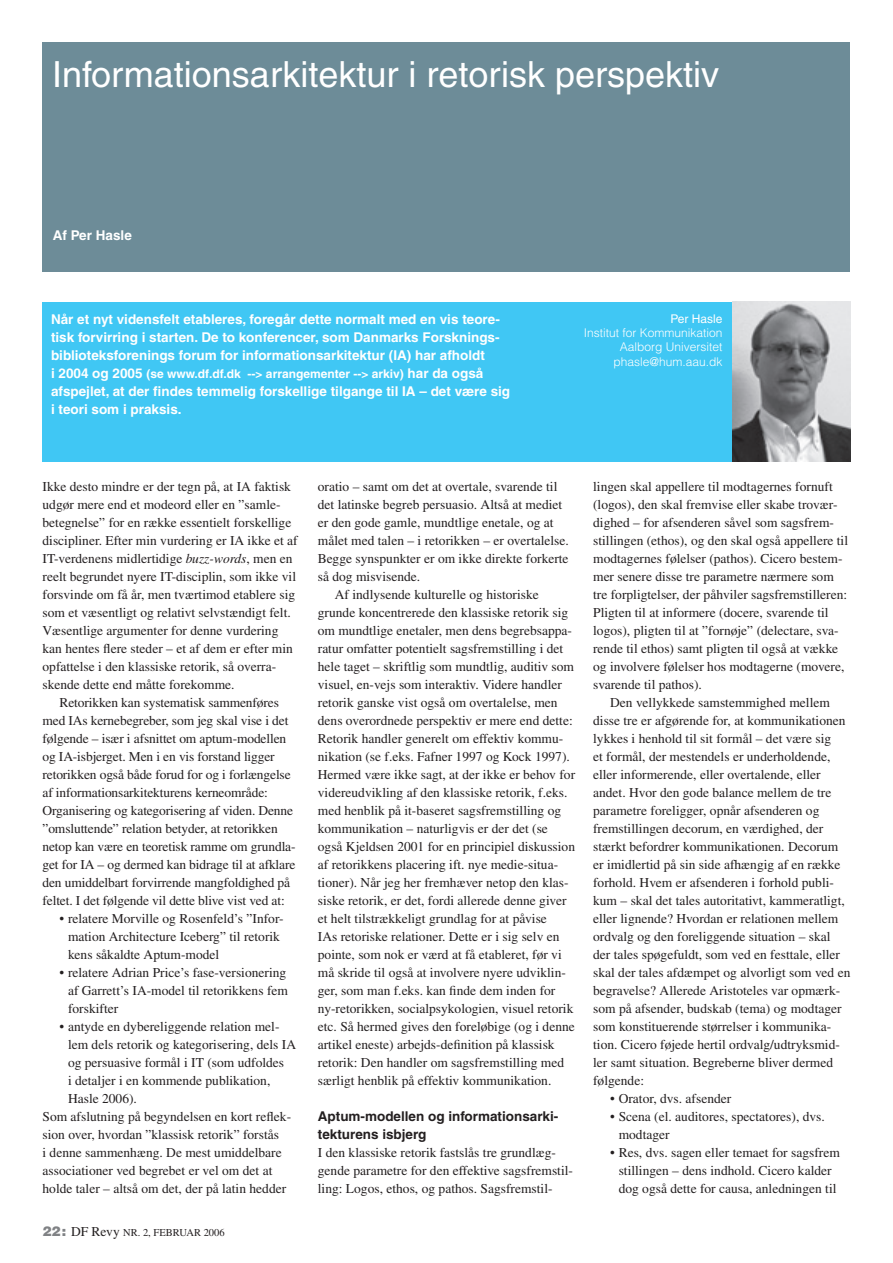
<style>
.page{position:relative;width:893px;height:1263px;background:#fff}
.page>*{position:absolute;margin:0;border:0;box-sizing:border-box;transform-origin:0 0}
.t1{font:36px "Helvetica";color:#fff}
.t2{font:13.5px/18px "Times";color:#231f20}
.t3{font:700 13.5px/18px "Helvetica";color:#fff;text-align:justify}
.t4{font:700 13.5px/18px "Helvetica";color:#231f20}
.t5{font:700 12px "Helvetica";color:#fff}
.t6{font:300 12px/14.4px "Helvetica";color:#fff;text-align:right}
.t7{font:12px "Helvetica";color:#fff}
.t8{font:10.5px "Times";color:#231f20}
.s1{font-size:13.5px}
.s2{font-style:italic}
.s3{font-family:"Helvetica";font-weight:900;font-size:13.5px;color:#808285}
</style>
<div class="page">
<div style="left:43px;top:43px;width:807px;height:229px;background:#6d8c98"></div>
<div style="left:43px;top:302px;width:807px;height:159px;background:#40c7f4"></div>
<img style="left:732px;top:302px;width:118px;height:159px">
<h1 class="t1" style="left:52px;top:62px;width:669px">Informationsarkitektur i retorisk perspektiv</h1>
<p class="t3" style="left:53px;top:228px;width:81px">Af Per Hasle</p>
<p class="t3" style="left:51px;top:311px;width:450px">Når et nyt vidensfelt etableres, foregår dette normalt med en vis teore&shy;tisk forvirring i starten. De to konferencer, som Danmarks Forsknings&shy;biblioteksforenings forum for informationsarkitektur (IA) har afholdt</p>
<p class="t5" style="left:51px;top:369px;width:434px"><span class="s1">i 2004 og 2005</span> (se www.df.df.dk --&gt; arrangementer --&gt; arkiv) <span class="s1">har da også</span></p>
<p class="t3" style="left:51px;top:383px;width:461px">afspejlet, at der findes temmelig forskellige tilgange til IA – det være sig i teori som i praksis.</p>
<p class="t7" style="left:670px;top:314px;width:54px">Per Hasle</p>
<p class="t6" style="left:584px;top:327px;width:140px">Institut for Kommunikation<br>Aalborg Universitet phasle@hum.aau.dk</p>
<p class="t2" style="left:43px;top:479px;width:257px">Ikke desto mindre er der tegn på, at IA faktisk udgør mere end et modeord eller en ”samle&shy;betegnelse” for en række essentielt forskellige discipliner. Efter min vurdering er IA ikke et af IT-verdenens midlertidige <span class="s2">buzz-words</span>, men en reelt begrundet nyere IT-disciplin, som ikke vil forsvinde om få år, men tværtimod etablere sig som et væsentligt og relativt selvstændigt felt.<br>Væsentlige argumenter for denne vurdering kan hentes flere steder – et af dem er efter min opfattelse i den klassiske retorik, så overra&shy;skende dette end måtte forekomme.</p>
<p class="t2" style="left:43px;top:695px;width:255px;text-indent:17px">Retorikken kan systematisk sammenføres med IAs kernebegreber, som jeg skal vise i det følgende – især i afsnittet om aptum-modellen og IA-isbjerget. Men i en vis forstand ligger retorikken også både forud for og i forlængelse af informationsarkitekturens kerneområde:<br>Organisering og kategorisering af viden. Denne ”omsluttende” relation betyder, at retorikken netop kan være en teoretisk ramme om grundla&shy;get for IA – og dermed kan bidrage til at afklare den umiddelbart forvirrende mangfoldighed på feltet. I det følgende vil dette blive vist ved at:</p>
<p class="t2" style="left:68px;top:911px;width:217px;text-indent:-9px">• relatere Morville og Rosenfeld’s ”Infor&shy;mation Architecture Iceberg” til retorik kens såkaldte Aptum-model</p>
<p class="t2" style="left:68px;top:965px;width:221px;text-indent:-9px">• relatere Adrian Price’s fase-versionering af Garrett’s IA-model til retorikkens fem forskifter</p>
<p class="t2" style="left:60px;top:1019px;width:221px">• antyde en dybereliggende relation mel-</p>
<p class="t2" style="left:68px;top:1037px;width:230px">lem dels retorik og kategorisering, dels IA</p>
<p class="t2" style="left:68px;top:1055px;width:218px">og persuasive formål i IT (som udfoldes</p>
<p class="t2" style="left:68px;top:1073px;width:204px">i detaljer i en kommende publikation,</p>
<p class="t2" style="left:68px;top:1091px;width:70px">Hasle 2006).</p>
<p class="t2" style="left:43px;top:1109px;width:250px">Som afslutning på begyndelsen en kort reflek-</p>
<p class="t2" style="left:43px;top:1127px;width:238px">sion over, hvordan ”klassisk retorik” forstås</p>
<p class="t2" style="left:43px;top:1145px;width:241px">i denne sammenhæng. De mest umiddelbare</p>
<p class="t2" style="left:43px;top:1163px;width:231px">associationer ved begrebet er vel om det at</p>
<p class="t2" style="left:43px;top:1181px;width:245px">holde taler – altså om det, der på latin hedder</p>
<p class="t8" style="left:43px;top:1229px;width:184px"><span class="s3">22 :</span> <span class="s1">DF Revy</span> NR. 2, FEBRUAR 2006</p>
<p class="t2" style="left:318px;top:479px;width:241px">oratio – samt om det at overtale, svarende til</p>
<p class="t2" style="left:318px;top:497px;width:246px">det latinske begreb persuasio. Altså at mediet</p>
<p class="t2" style="left:318px;top:515px;width:237px">er den gode gamle, mundtlige enetale, og at</p>
<p class="t2" style="left:318px;top:533px;width:253px">målet med talen – i retorikken – er overtalelse.</p>
<p class="t2" style="left:318px;top:551px;width:252px">Begge synspunkter er om ikke direkte forkerte</p>
<p class="t2" style="left:318px;top:569px;width:104px">så dog misvisende.</p>
<p class="t2" style="left:335px;top:587px;width:205px">Af indlysende kulturelle og historiske</p>
<p class="t2" style="left:318px;top:605px;width:252px">grunde koncentrerede den klassiske retorik sig</p>
<p class="t2" style="left:318px;top:623px;width:256px">om mundtlige enetaler, men dens begrebsappa-</p>
<p class="t2" style="left:318px;top:641px;width:247px">ratur omfatter potentielt sagsfremstilling i det</p>
<p class="t2" style="left:318px;top:659px;width:258px">hele taget – skriftlig som mundtlig, auditiv som</p>
<p class="t2" style="left:318px;top:677px;width:246px">visuel, en-vejs som interaktiv. Videre handler</p>
<p class="t2" style="left:318px;top:695px;width:241px">retorik ganske vist også om overtalelse, men</p>
<p class="t2" style="left:318px;top:713px;width:256px">dens overordnede perspektiv er mere end dette:</p>
<p class="t2" style="left:318px;top:731px;width:247px">Retorik handler generelt om effektiv kommu-</p>
<p class="t2" style="left:318px;top:749px;width:254px">nikation (se f.eks. Fafner 1997 og Kock 1997).</p>
<p class="t2" style="left:318px;top:767px;width:259px">Hermed være ikke sagt, at der ikke er behov for</p>
<p class="t2" style="left:318px;top:785px;width:251px">videreudvikling af den klassiske retorik, f.eks.</p>
<p class="t2" style="left:318px;top:803px;width:245px">med henblik på it-baseret sagsfremstilling og</p>
<p class="t2" style="left:318px;top:821px;width:232px">kommunikation – naturligvis er der det (se</p>
<p class="t2" style="left:318px;top:839px;width:259px">også Kjeldsen 2001 for en principiel diskussion</p>
<p class="t2" style="left:318px;top:857px;width:242px">af retorikkens placering ift. nye medie-situa-</p>
<p class="t2" style="left:318px;top:875px;width:252px">tioner). Når jeg her fremhæver netop den klas-</p>
<p class="t2" style="left:318px;top:893px;width:250px">siske retorik, er det, fordi allerede denne giver</p>
<p class="t2" style="left:318px;top:911px;width:231px">et helt tilstrækkeligt grundlag for at påvise</p>
<p class="t2" style="left:318px;top:929px;width:243px">IAs retoriske relationer. Dette er i sig selv en</p>
<p class="t2" style="left:318px;top:947px;width:245px">pointe, som nok er værd at få etableret, før vi</p>
<p class="t2" style="left:318px;top:965px;width:250px">må skride til også at involvere nyere udviklin-</p>
<p class="t2" style="left:318px;top:983px;width:239px">ger, som man f.eks. kan finde dem inden for</p>
<p class="t2" style="left:318px;top:1001px;width:257px">ny-retorikken, socialpsykologien, visuel retorik</p>
<p class="t2" style="left:318px;top:1019px;width:259px">etc. Så hermed gives den foreløbige (og i denne</p>
<p class="t2" style="left:318px;top:1037px;width:238px">artikel eneste) arbejds-definition på klassisk</p>
<p class="t2" style="left:318px;top:1055px;width:248px">retorik: Den handler om sagsfremstilling med</p>
<p class="t2" style="left:318px;top:1073px;width:235px">særligt henblik på effektiv kommunikation.</p>
<p class="t4" style="left:318px;top:1109px;width:242px">Aptum-modellen og informationsarki&shy;tekturens isbjerg</p>
<p class="t2" style="left:318px;top:1145px;width:257px">I den klassiske retorik fastslås tre grundlæg&shy;gende parametre for den effektive sagsfremstil&shy;ling: Logos, ethos, og pathos. Sagsfremstil-</p>
<p class="t2" style="left:593px;top:479px;width:256px">lingen skal appellere til modtagernes fornuft (logos), den skal fremvise eller skabe trovær&shy;dighed – for afsenderen såvel som sagsfrem&shy;stillingen (ethos), og den skal også appellere til modtagernes følelser (pathos). Cicero bestem&shy;mer senere disse tre parametre nærmere som tre forpligtelser, der påhviler sagsfremstilleren:<br>Pligten til at informere (docere, svarende til logos), pligten til at ”fornøje” (delectare, sva&shy;rende til ethos) samt pligten til også at vække og involvere følelser hos modtagerne (movere, svarende til pathos).</p>
<p class="t2" style="left:593px;top:695px;width:259px;text-indent:17px">Den vellykkede samstemmighed mellem disse tre er afgørende for, at kommunikationen lykkes i henhold til sit formål – det være sig<br>et formål, der mestendels er underholdende, eller informerende, eller overtalende, eller andet. Hvor den gode balance mellem de tre parametre foreligger, opnår afsenderen og fremstillingen decorum, en værdighed, der stærkt befordrer kommunikationen. Decorum er imidlertid på sin side afhængig af en række forhold. Hvem er afsenderen i forhold publi&shy;kum – skal det tales autoritativt, kammeratligt, eller lignende? Hvordan er relationen mellem ordvalg og den foreliggende situation – skal der tales spøgefuldt, som ved en festtale, eller skal der tales afdæmpet og alvorligt som ved en begravelse? Allerede Aristoteles var opmærk&shy;som på afsender, budskab (tema) og modtager som konstituerende størrelser i kommunika&shy;tion. Cicero føjede hertil ordvalg/udtryksmid&shy;ler samt situation. Begreberne bliver dermed følgende:</p>
<p class="t2" style="left:610px;top:1091px;width:123px">• Orator, dvs. afsender</p>
<p class="t2" style="left:619px;top:1109px;width:208px;text-indent:-9px">• Scena (el. auditores, spectatores), dvs. modtager</p>
<p class="t2" style="left:610px;top:1145px;width:231px;text-align:center">• Res, dvs. sagen eller temaet for sagsfrem stillingen – dens indhold. Cicero kalder dog også dette for causa, anledningen til</p>
</div>
